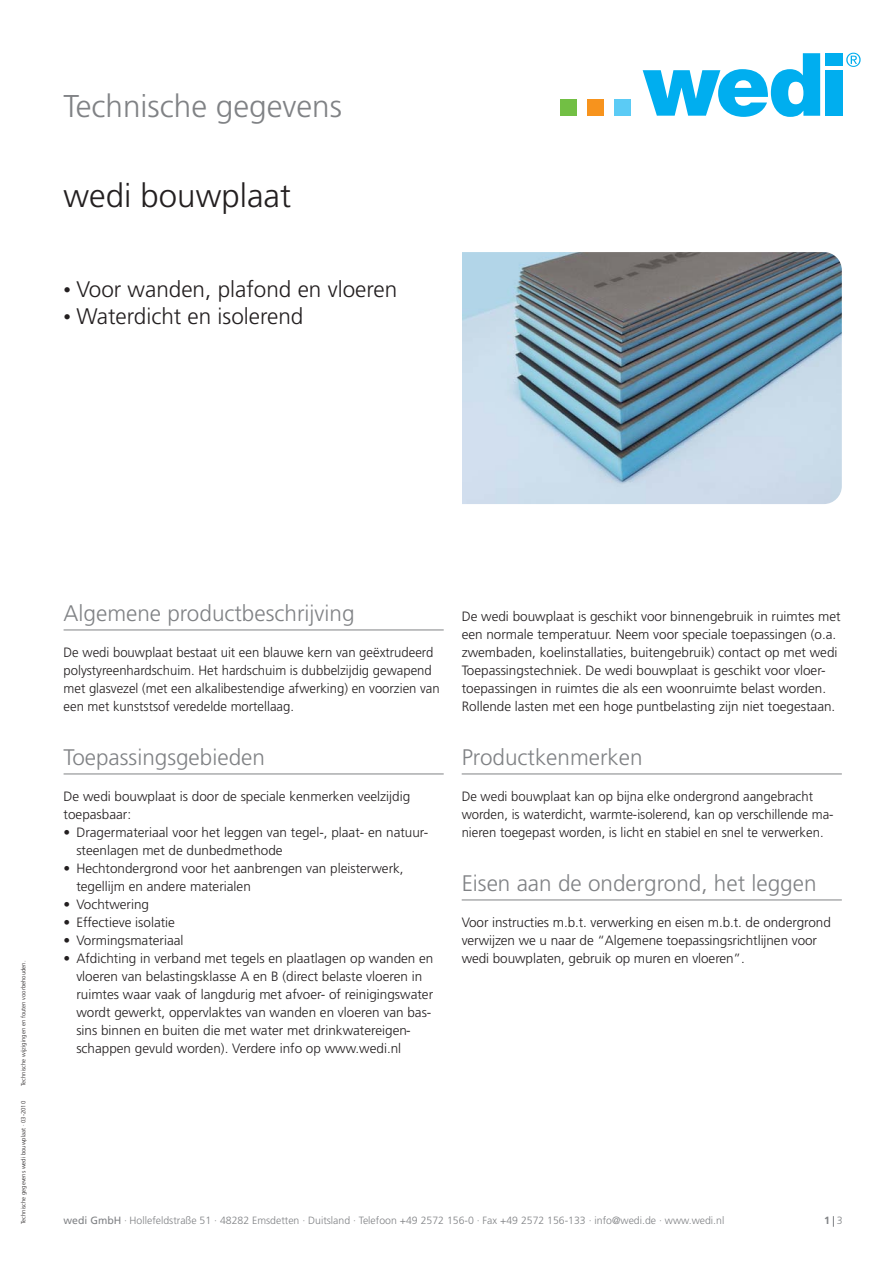
<style>
.page{position:relative;width:893px;height:1263px;background:#fff}
.page>*{position:absolute;margin:0;border:0;box-sizing:border-box;transform-origin:0 0}
.t1{font:300 33px "Frutiger LT Std";color:#231f20}
.t2{font:300 31.5px "Frutiger LT Std";color:#808285}
.t3{font:300 22.5px "Frutiger LT Std";color:#808285}
.t4{font:300 22.5px "Frutiger LT Std";color:#231f20}
.t5{font:300 13.5px/18px "Frutiger LT Std";color:#231f20}
.t6{font:300 10.5px "Frutiger LT Std";color:#808285}
.t7{font:700 10.5px "Frutiger LT Std";color:#808285}
.t8{font:300 6px "Frutiger LT Std";color:#231f20}
.s1{font-size:15px}
.s2{font-weight:400}
.s3{font-weight:300}
</style>
<div class="page">
<hr style="left:64px;top:630px;width:380px;height:1px;background:#808285">
<hr style="left:64px;top:774px;width:380px;height:1px;background:#808285">
<hr style="left:462px;top:774px;width:380px;height:1px;background:#808285">
<hr style="left:462px;top:900px;width:380px;height:1px;background:#808285">
<div style="left:560px;top:99px;width:17px;height:17px;background:#72bf44"></div>
<div style="left:587px;top:99px;width:17px;height:17px;background:#f7931d"></div>
<div style="left:614px;top:99px;width:17px;height:17px;background:#5bcbf5"></div>
<svg style="left:643px;top:53px;width:177px;height:64px"></svg>
<div style="left:825px;top:53px;width:17px;height:12px;background:#00aeef"></div>
<div style="left:825px;top:70px;width:17px;height:46px;background:#00aeef"></div>
<svg style="left:846px;top:53px;width:14px;height:14px"></svg>
<img style="left:462px;top:252px;width:380px;height:252px">
<h2 class="t2" style="left:64px;top:93px;width:280px">Technische gegevens</h2>
<h1 class="t1" style="left:64px;top:182px;width:229px">wedi bouwplaat</h1>
<h3 class="t4" style="left:64px;top:280px;width:335px"><span class="s1">•</span> Voor wanden, plafond en vloeren</h3>
<h3 class="t4" style="left:64px;top:307px;width:241px"><span class="s1">•</span> Waterdicht en isolerend</h3>
<p class="t8" style="left:21px;top:1086px;width:127px;rotate:-90deg">Technische wijzigingen en fouten voorbehouden.</p>
<p class="t8" style="left:21px;top:1224px;width:125px;rotate:-90deg">Technische gegevens wedi bouwplaat · 03-2010</p>
<h3 class="t3" style="left:64px;top:604px;width:292px">Algemene productbeschrijving</h3>
<p class="t5" style="left:64px;top:644px;width:378px">De wedi bouwplaat bestaat uit een blauwe kern van geëxtrudeerd polystyreenhardschuim. Het hardschuim is dubbelzijdig gewapend met glasvezel (met een alkalibestendige afwerking) en voorzien van een met kunststsof veredelde mortellaag.</p>
<h3 class="t3" style="left:64px;top:748px;width:203px">Toepassingsgebieden</h3>
<p class="t5" style="left:64px;top:788px;width:348px">De wedi bouwplaat is door de speciale kenmerken veelzijdig toepasbaar:</p>
<p class="t5" style="left:76px;top:824px;width:353px;text-indent:-13px">• Dragermateriaal voor het leggen van tegel-, plaat- en natuur&shy;steenlagen met de dunbedmethode</p>
<p class="t5" style="left:76px;top:860px;width:329px;text-indent:-13px">• Hechtondergrond voor het aanbrengen van pleisterwerk, tegellijm en andere materialen</p>
<p class="t5" style="left:64px;top:896px;width:87px">• Vochtwering</p>
<p class="t5" style="left:64px;top:914px;width:113px">• Effectieve isolatie</p>
<p class="t5" style="left:64px;top:932px;width:121px">• Vormingsmateriaal</p>
<p class="t5" style="left:76px;top:950px;width:359px;text-indent:-13px">• Afdichting in verband met tegels en plaatlagen op wanden en vloeren van belastingsklasse A en B (direct belaste vloeren in ruimtes waar vaak of langdurig met afvoer- of reinigingswater wordt gewerkt, oppervlaktes van wanden en vloeren van bas&shy;sins binnen en buiten die met water met drinkwatereigen&shy;schappen gevuld worden). Verdere info op www.wedi.nl</p>
<p class="t5" style="left:462px;top:608px;width:380px">De wedi bouwplaat is geschikt voor binnengebruik in ruimtes met een normale temperatuur. Neem voor speciale toepassingen (o.a. zwembaden, koelinstallaties, buitengebruik) contact op met wedi Toepassingstechniek. De wedi bouwplaat is geschikt voor vloer&shy;toepassingen in ruimtes die als een woonruimte belast worden.<br>Rollende lasten met een hoge puntbelasting zijn niet toegestaan.</p>
<h3 class="t3" style="left:462px;top:748px;width:182px">Productkenmerken</h3>
<p class="t5" style="left:462px;top:788px;width:373px">De wedi bouwplaat kan op bijna elke ondergrond aangebracht worden, is waterdicht, warmte-isolerend, kan op verschillende ma&shy;nieren toegepast worden, is licht en stabiel en snel te verwerken.</p>
<h3 class="t3" style="left:462px;top:874px;width:356px">Eisen aan de ondergrond, het leggen</h3>
<p class="t5" style="left:462px;top:914px;width:371px">Voor instructies m.b.t. verwerking en eisen m.b.t. de ondergrond verwijzen we u naar de “Algemene toepassingsrichtlijnen voor wedi bouwplaten, gebruik op muren en vloeren”.</p>
<p class="t6" style="left:64px;top:1216px;width:662px"><span class="s2">wedi GmbH</span> · Hollefeldstraße 51 · 48282 Emsdetten · Duitsland · Telefoon +49 2572 156-0 · Fax +49 2572 156-133 · info@wedi.de · www.wedi.nl</p>
<p class="t7" style="left:824px;top:1215px;width:20px">1 <span class="s3">3</span></p>
</div>
